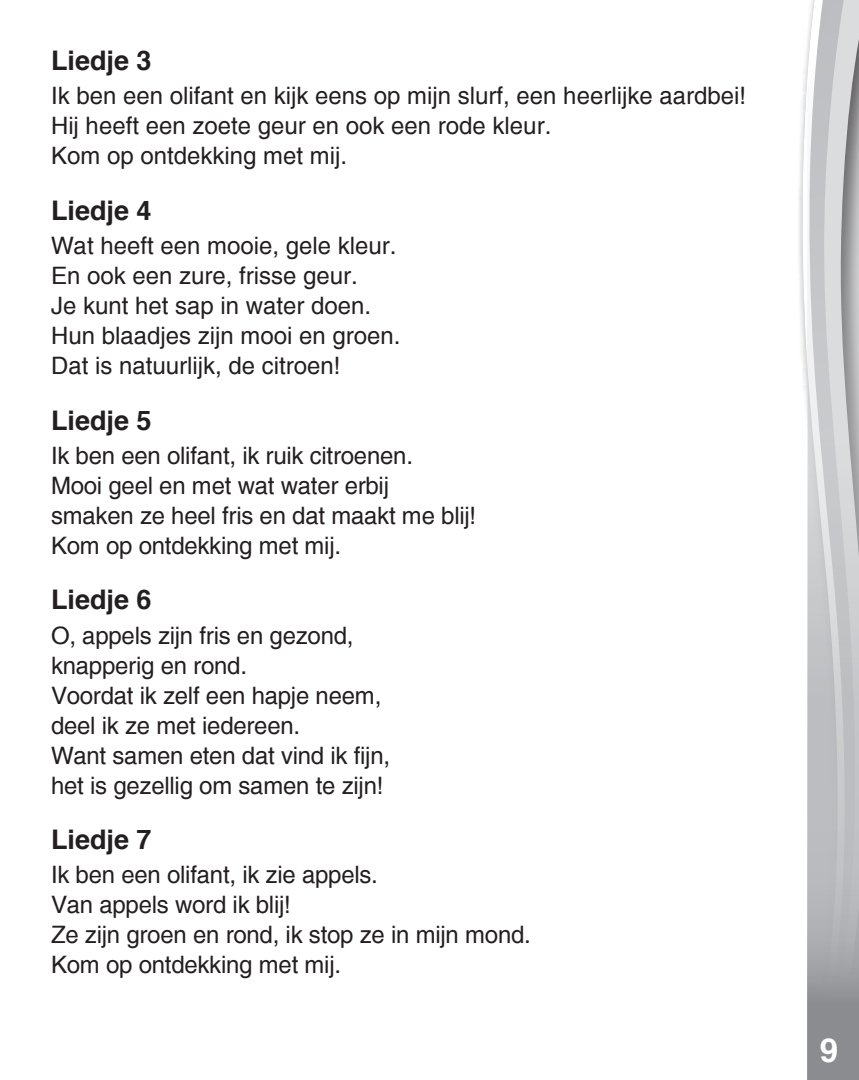
<style>
.page{position:relative;width:859px;height:1080px;background:#fff}
.page>*{position:absolute;margin:0;border:0;box-sizing:border-box;transform-origin:0 0}
.t1{font:700 33px "Helvetica";color:#fff}
.t2{font:700 27px "Helvetica";color:#231f20}
.t3{font:24px/30px "Helvetica";letter-spacing:-.01em;color:#231f20}
.s1{font-style:inherit}
</style>
<div class="page">
<div style="left:795px;top:0;width:64px;height:1080px;background:#231f20;opacity:.75"></div>
<svg style="left:802px;top:0;width:5px;height:1080px"></svg>
<svg style="left:807px;top:0;width:52px;height:1080px;background:#bfc0c2"></svg>
<div style="left:788px;top:1036px;width:18px;height:44px;background:#fff"></div>
<p class="t2" style="left:51px;top:42px;width:102px">Liedje 3</p>
<p class="t3" style="left:51px;top:81px;width:696px">Ik ben een olifant en kijk eens op mijn slurf, een heerlijke aardbei!<br>Hij heeft een zoete geur en ook een rode kleur.<br>Kom op ontdekking met mij.</p>
<p class="t2" style="left:51px;top:192px;width:102px">Liedje 4</p>
<p class="t3" style="left:51px;top:231px;width:351px">Wat heeft een mooie, gele kleur.<br>En ook een zure, frisse geur.<br>Je kunt het sap in water doen.<br>Hun blaadjes zijn mooi en groen.<br>Dat is natuurlijk, de citroen!</p>
<p class="t2" style="left:51px;top:402px;width:102px">Liedje 5</p>
<p class="t3" style="left:51px;top:441px;width:427px">Ik ben een olifant, ik ruik citroenen.<br>Mooi geel en met wat water erbij smaken ze heel fris en dat maakt me blij!<br>Kom op ontdekking met mij.</p>
<p class="t2" style="left:51px;top:581px;width:102px">Liedje 6</p>
<p class="t3" style="left:51px;top:620px;width:341px">O, appels zijn fris en gezond, knapperig en rond.<br>Voordat ik zelf een hapje neem, deel ik ze met iedereen.<br>Want samen eten dat vind ik fijn, het is gezellig om samen te zijn!</p>
<p class="t2" style="left:51px;top:821px;width:102px">Liedje 7</p>
<p class="t3" style="left:51px;top:860px;width:481px">Ik ben een olifant, ik zie appels.<br>Van appels word ik blij!<br>Ze zijn groen en rond, ik stop ze in mijn mond.<br>Kom op ontdekking met mij.</p>
<h1 class="t1" style="left:820px;top:1023px;width:34px">9 <sup>9</sup><span class="s1">9</span></h1>
</div>
